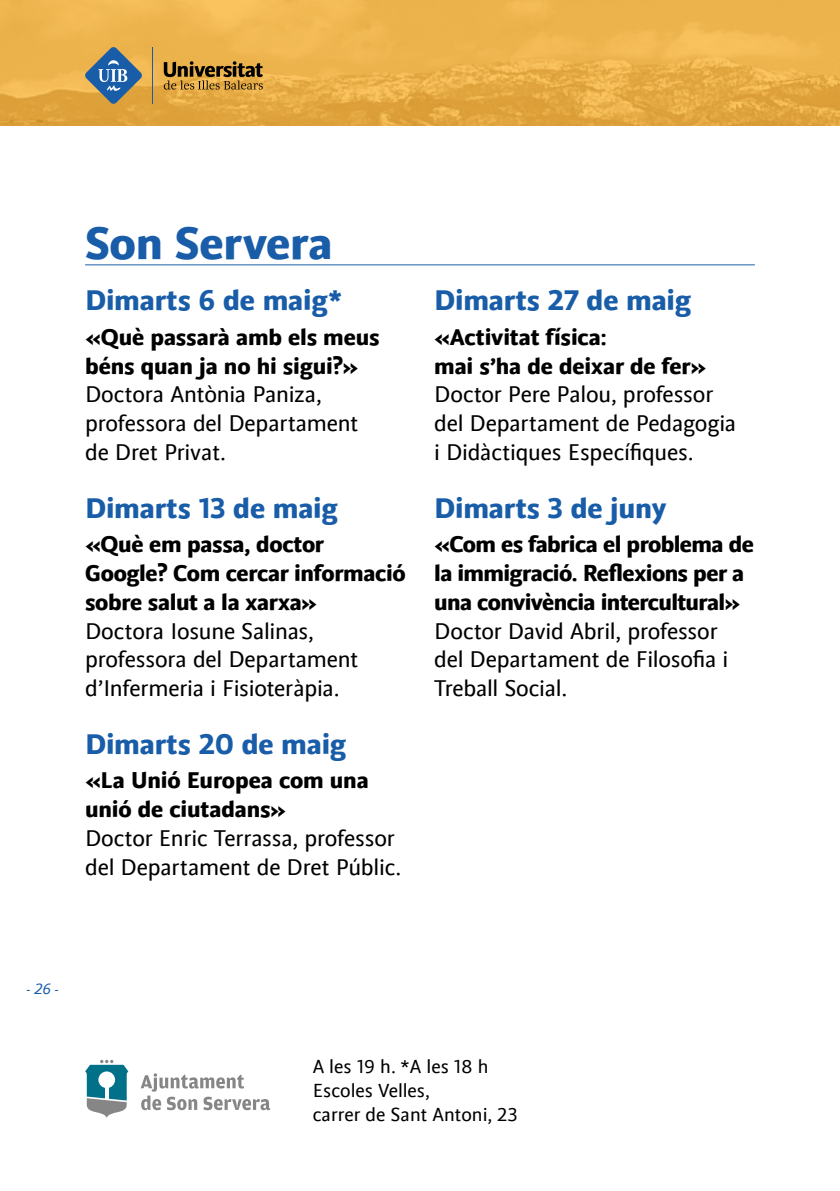
<style>
.page{position:relative;width:840px;height:1191px;background:#fff}
.page>*{position:absolute;margin:0;border:0;box-sizing:border-box;transform-origin:0 0}
.t1{font:700 48px "UI Bsans";letter-spacing:-.005em;color:#195da9}
.t2{font:700 30px "UI Bsans";letter-spacing:-.01em;color:#195da9}
.t3{font:24px/28.8px "UI Bsans";letter-spacing:-.01em;color:#000}
.t4{font:700 24px/28.8px "UI Bsans";letter-spacing:-.01em;color:#000}
.t5{font:20px/24px "UI Bsans";color:#000}
.t6{font:italic 16px "UI Bsans";color:#195da9}
</style>
<div class="page">
<svg style="left:141px;top:1073px;width:129px;height:37px"></svg>
<svg style="left:85px;top:1059px;width:43px;height:59px"></svg>
<hr style="left:85px;top:264px;width:669px;height:1px;background:#195da9">
<img style="left:0;top:0;width:839px;height:126px">
<svg style="left:164px;top:61px;width:99px;height:29px;background:#9e7732"></svg>
<hr style="left:152px;top:47px;width:1px;height:57px;background:#195da9">
<svg style="left:85px;top:47px;width:57px;height:57px;background:#858c83"></svg>
<h1 class="t1" style="left:85px;top:214px;width:249px">Son Servera</h1>
<p class="t2" style="left:85px;top:282px;width:259px">Dimarts 6 de maig*</p>
<p class="t4" style="left:85px;top:322px;width:296px">«Què passarà amb els meus béns quan ja no hi sigui?»</p>
<p class="t3" style="left:85px;top:380px;width:275px">Doctora Antònia Paniza, professora del Departament de Dret Privat.</p>
<p class="t2" style="left:85px;top:490px;width:254px">Dimarts 13 de maig</p>
<p class="t4" style="left:85px;top:529px;width:322px">«Què em passa, doctor<br>Google? Com cercar informació sobre salut a la xarxa»</p>
<p class="t3" style="left:85px;top:616px;width:275px">Doctora Iosune Salinas, professora del Departament d’Infermeria i Fisioteràpia.</p>
<p class="t2" style="left:85px;top:726px;width:262px">Dimarts 20 de maig</p>
<p class="t4" style="left:85px;top:766px;width:285px">«La Unió Europea com una unió de ciutadans»</p>
<p class="t3" style="left:85px;top:823px;width:317px">Doctor Enric Terrassa, professor del Departament de Dret Públic.</p>
<p class="t2" style="left:434px;top:282px;width:258px">Dimarts 27 de maig</p>
<p class="t4" style="left:434px;top:322px;width:273px">«Activitat física:<br>mai s’ha de deixar de fer»</p>
<p class="t3" style="left:434px;top:380px;width:303px">Doctor Pere Palou, professor del Departament de Pedagogia i Didàctiques Específiques.</p>
<p class="t2" style="left:434px;top:490px;width:233px">Dimarts 3 de juny</p>
<p class="t4" style="left:434px;top:529px;width:321px">«Com es fabrica el problema de la immigració. Reflexions per a una convivència intercultural»</p>
<p class="t3" style="left:434px;top:616px;width:295px">Doctor David Abril, professor del Departament de Filosofia i<br>Treball Social.</p>
<p class="t6" style="left:26px;top:979px;width:34px">- 26 -</p>
<p class="t5" style="left:312px;top:1054px;width:206px">A les 19 h. *A les 18 h<br>Escoles Velles,<br>carrer de Sant Antoni, 23</p>
</div>
